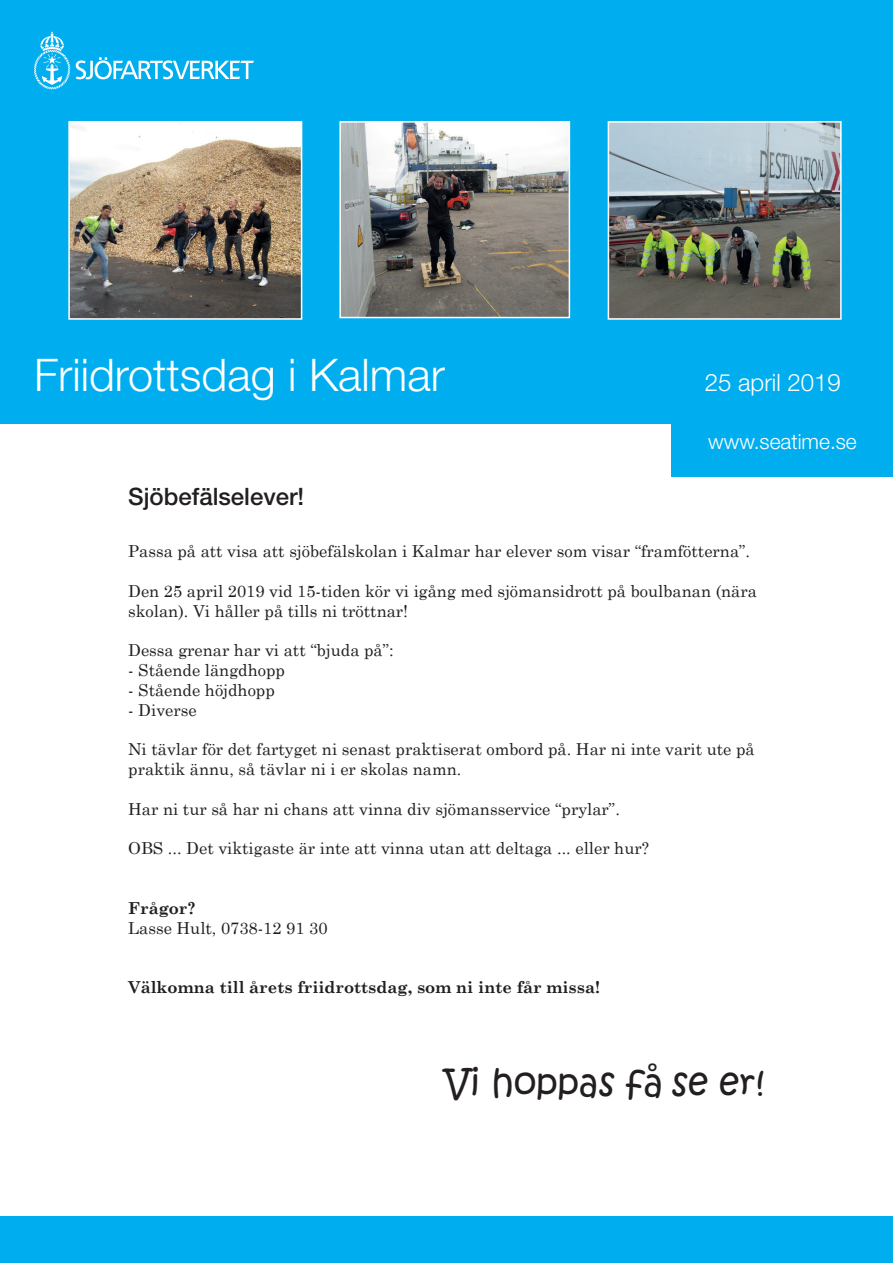
<style>
.page{position:relative;width:893px;height:1263px;background:#fff}
.page>*{position:absolute;margin:0;border:0;box-sizing:border-box;transform-origin:0 0}
.t1{font:300 45px "Helvetica Neue LT Std";color:#fff}
.t2{font:36px "Kristen ITC";color:#231f20}
.t3{font:500 24px "Helvetica Neue LT Std";color:#231f20}
.t4{font:300 24px "Helvetica Neue LT Std";color:#fff}
.t5{font:300 21px "Helvetica Neue LT Std";color:#fff}
.t6{font:16.5px/19.8px "Century Schoolbook";color:#231f20}
.t7{font:700 16.5px "Century Schoolbook";color:#231f20}
</style>
<div class="page">
<div style="left:0;top:0;width:893px;height:423px;background:#00aeef"></div>
<svg style="left:34px;top:32px;width:220px;height:57px"></svg>
<div style="left:672px;top:417px;width:221px;height:60px;background:#00aeef"></div>
<div style="left:0;top:1216px;width:893px;height:47px;background:#00aeef"></div>
<img style="left:611px;top:124px;width:228px;height:193px">
<div style="left:608px;top:121px;width:234px;height:199px;border:2px solid #fff"></div>
<img style="left:71px;top:124px;width:228px;height:193px">
<div style="left:68px;top:121px;width:234px;height:199px;border:2px solid #fff"></div>
<img style="left:342px;top:124px;width:225px;height:191px">
<div style="left:339px;top:121px;width:231px;height:197px;border:2px solid #fff"></div>
<h1 class="t1" style="left:34px;top:347px;width:412px">Friidrottsdag i Kalmar</h1>
<h3 class="t4" style="left:705px;top:368px;width:138px">25 april 2019</h3>
<p class="t5" style="left:708px;top:428px;width:150px">www.seatime.se</p>
<h3 class="t3" style="left:128px;top:482px;width:178px">Sjöbefälselever!</h3>
<p class="t6" style="left:128px;top:540px;width:623px">Passa på att visa att sjöbefälskolan i Kalmar har elever som visar “framfötterna”.</p>
<p class="t6" style="left:128px;top:580px;width:630px">Den 25 april 2019 vid 15-tiden kör vi igång med sjömansidrott på boulbanan (nära skolan). Vi håller på tills ni tröttnar!</p>
<p class="t6" style="left:128px;top:639px;width:267px">Dessa grenar har vi att “bjuda på”:</p>
<p class="t6" style="left:128px;top:659px;width:158px">- Stående längdhopp</p>
<p class="t6" style="left:128px;top:679px;width:148px">- Stående höjdhopp</p>
<p class="t6" style="left:128px;top:698px;width:70px">- Diverse</p>
<p class="t6" style="left:128px;top:738px;width:628px">Ni tävlar för det fartyget ni senast praktiserat ombord på. Har ni inte varit ute på praktik ännu, så tävlar ni i er skolas namn.</p>
<p class="t6" style="left:128px;top:797px;width:493px">Har ni tur så har ni chans att vinna div sjömansservice “prylar”.</p>
<p class="t6" style="left:128px;top:837px;width:522px">OBS ... Det viktigaste är inte att vinna utan att deltaga ... eller hur?</p>
<p class="t7" style="left:128px;top:895px;width:69px">Frågor?</p>
<p class="t6" style="left:128px;top:916px;width:201px">Lasse Hult, 0738-12 91 30</p>
<p class="t7" style="left:128px;top:974px;width:473px">Välkomna till årets friidrottsdag, som ni inte får missa!</p>
<h2 class="t2" style="left:445px;top:1058px;width:321px">Vi hoppas få se er!</h2>
</div>
